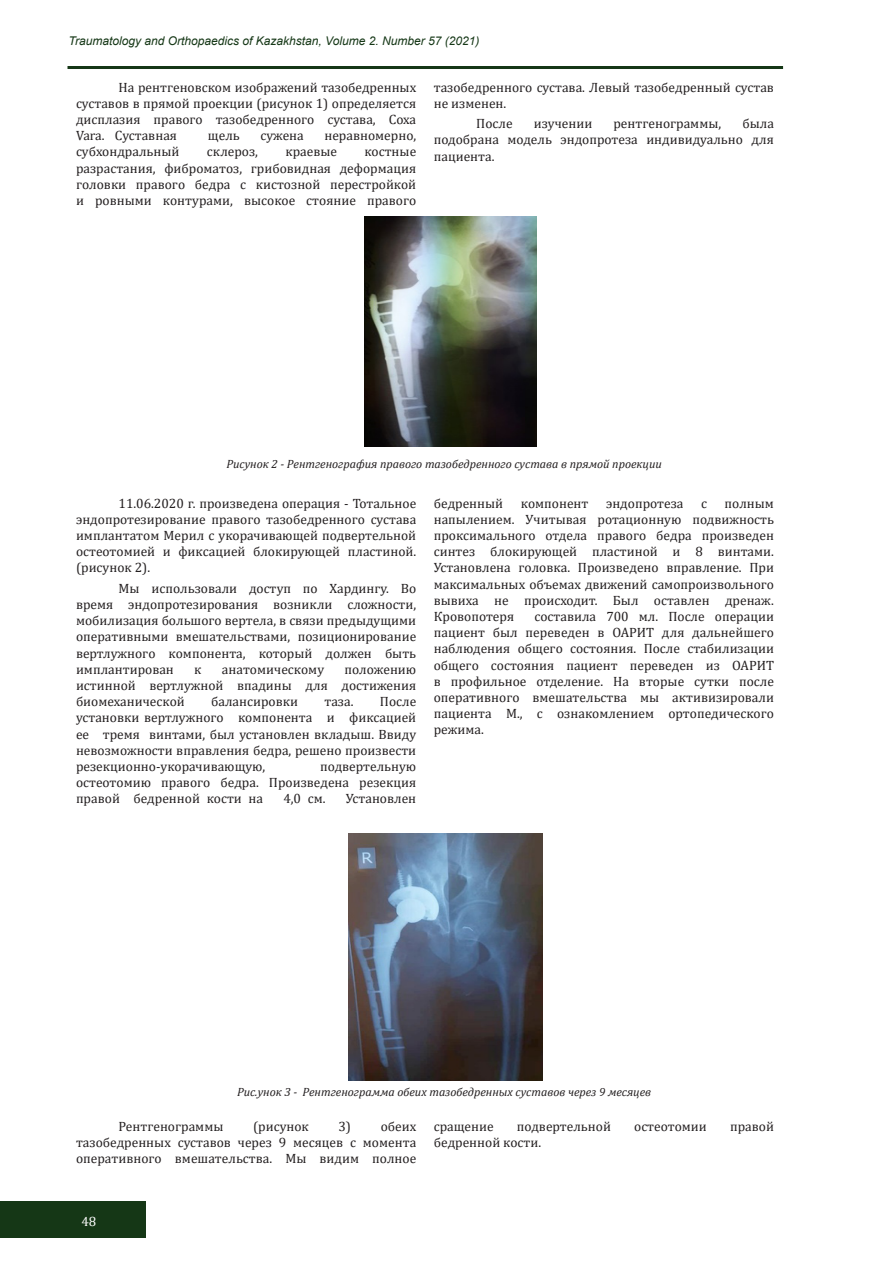
<style>
.page{position:relative;width:893px;height:1263px;background:#fff}
.page>*{position:absolute;margin:0;border:0;box-sizing:border-box;transform-origin:0 0}
.t1{font:13.5px/16.2px "Cambria";color:#231f20;text-align:justify}
.t2{font:13.5px "Cambria";color:#fff}
.Название_рисунка{font:italic 12px "Cambria";color:#231f20}
.t3{font:italic 12px "Arial";color:#153716}
</style>
<div class="page">
<div style="left:0;top:1202px;width:146px;height:36px;background:#153716"></div>
<hr style="left:68px;top:66px;width:715px;height:3px;background:#153716">
<img style="left:364px;top:216px;width:173px;height:231px">
<img style="left:349px;top:833px;width:193px;height:247px">
<p class="t3" style="left:69px;top:33px;width:412px">Traumatology and Orthopаedics of Kazakhstan, Volume 2. Number 57 (2021)</p>
<p class="t1" style="left:76px;top:79px;width:342px;text-indent:43px">На рентгеновском изображений тазобедренных суставов в прямой проекции (рисунок 1) определяется дисплазия правого тазобедренного сустава, Coxa Vara. Суставная</p>
<p class="t1" style="left:434px;top:79px;width:342px">тазобедренного сустава. Левый тазобедренный сустав не изменен.</p>
<p class="t1" style="left:476px;top:115px;width:38px">После</p>
<p class="t1" style="left:534px;top:115px;width:60px">изучении</p>
<p class="t1" style="left:613px;top:115px;width:109px">рентгенограммы,</p>
<p class="t1" style="left:434px;top:115px;width:342px;text-indent:309px">была подобрана модель эндопротеза индивидуально для пациента.</p>
<p class="t1" style="left:208px;top:127px;width:33px">щель</p>
<p class="t1" style="left:260px;top:127px;width:45px">сужена</p>
<p class="t1" style="left:324px;top:127px;width:93px">неравномерно,</p>
<p class="t1" style="left:76px;top:144px;width:105px">субхондральный</p>
<p class="t1" style="left:207px;top:144px;width:53px">склероз,</p>
<p class="t1" style="left:285px;top:144px;width:53px">краевые</p>
<p class="t1" style="left:76px;top:144px;width:342px;text-indent:288px">костные разрастания, фиброматоз, грибовидная деформация головки правого бедра с кистозной перестройкой и ровными контурами, высокое стояние правого</p>
<p class="Название_рисунка" style="left:226px;top:456px;width:437px">Рисунок 2 - Рентгенография правого тазобедренного сустава в прямой проекции</p>
<p class="t1" style="left:76px;top:495px;width:342px;text-indent:43px">11.06.2020 г. произведена операция - Тотальное эндопротезирование правого тазобедренного сустава имплантатом Мерил с укорачивающей подвертельной остеотомией и фиксацией блокирующей пластиной. (рисунок 2).</p>
<p class="t1" style="left:76px;top:580px;width:342px;text-indent:43px">Мы использовали доступ по Хардингу. Во время эндопротезирования возникли сложности, мобилизация большого вертела, в связи предыдущими оперативными вмешательствами, позиционирование вертлужного компонента, который должен быть имплантирован</p>
<p class="t1" style="left:434px;top:495px;width:71px">бедренный</p>
<p class="t1" style="left:521px;top:495px;width:69px">компонент</p>
<p class="t1" style="left:606px;top:495px;width:79px">эндопротеза</p>
<p class="t1" style="left:701px;top:495px;width:7px">с</p>
<p class="t1" style="left:434px;top:495px;width:342px;text-indent:291px">полным напылением. Учитывая ротационную подвижность проксимального отдела правого бедра произведен синтез блокирующей пластиной и 8 винтами.<br>Установлена головка. Произведено вправление. При максимальных объемах движений самопроизвольного вывиха не происходит. Был оставлен дренаж.<br>Кровопотеря</p>
<p class="t1" style="left:434px;top:608px;width:342px;text-indent:101px">составила 700 мл. После операции пациент был переведен в ОАРИТ для дальнейшего наблюдения общего состояния. После стабилизации общего состояния пациент переведен из ОАРИТ в профильное отделение. На вторые сутки после оперативного вмешательства мы активизировали пациента М., с ознакомлением ортопедического режима.</p>
<p class="t1" style="left:194px;top:661px;width:9px">к</p>
<p class="t1" style="left:222px;top:661px;width:104px">анатомическому</p>
<p class="t1" style="left:76px;top:661px;width:342px;text-indent:268px">положению истинной вертлужной впадины для достижения биомеханической</p>
<p class="t1" style="left:211px;top:693px;width:88px">балансировки</p>
<p class="t1" style="left:324px;top:693px;width:31px">таза.</p>
<p class="t1" style="left:76px;top:693px;width:342px;text-indent:304px">После установки вертлужного компонента и фиксацией ее тремя винтами, был установлен вкладыш. Ввиду невозможности вправления бедра, решено произвести резекционно-укорачивающую,</p>
<p class="t1" style="left:76px;top:758px;width:342px;text-indent:244px">подвертельную остеотомию правого бедра. Произведена резекция правой бедренной кости на</p>
<p class="t1" style="left:283px;top:791px;width:44px">4,0 см.</p>
<p class="t1" style="left:346px;top:791px;width:72px">Установлен</p>
<p class="Название_рисунка" style="left:237px;top:1083px;width:416px">Рис.унок 3 - Рентгенограмма обеих тазобедренных суставов через 9 месяцев</p>
<p class="t1" style="left:76px;top:1118px;width:342px;text-indent:262px">3) обеих тазобедренных суставов через 9 месяцев с момента оперативного вмешательства. Мы видим полное</p>
<p class="t1" style="left:434px;top:1118px;width:61px">сращение</p>
<p class="t1" style="left:517px;top:1118px;width:96px">подвертельной</p>
<p class="t1" style="left:634px;top:1118px;width:74px">остеотомии</p>
<p class="t1" style="left:730px;top:1118px;width:45px">правой</p>
<p class="t1" style="left:119px;top:1118px;width:106px">Рентгенограммы</p>
<p class="t1" style="left:253px;top:1118px;width:57px">(рисунок</p>
<p class="t1" style="left:434px;top:1134px;width:109px">бедренной кости.</p>
<p class="t2" style="left:81px;top:1213px;width:17px">48</p>
</div>
